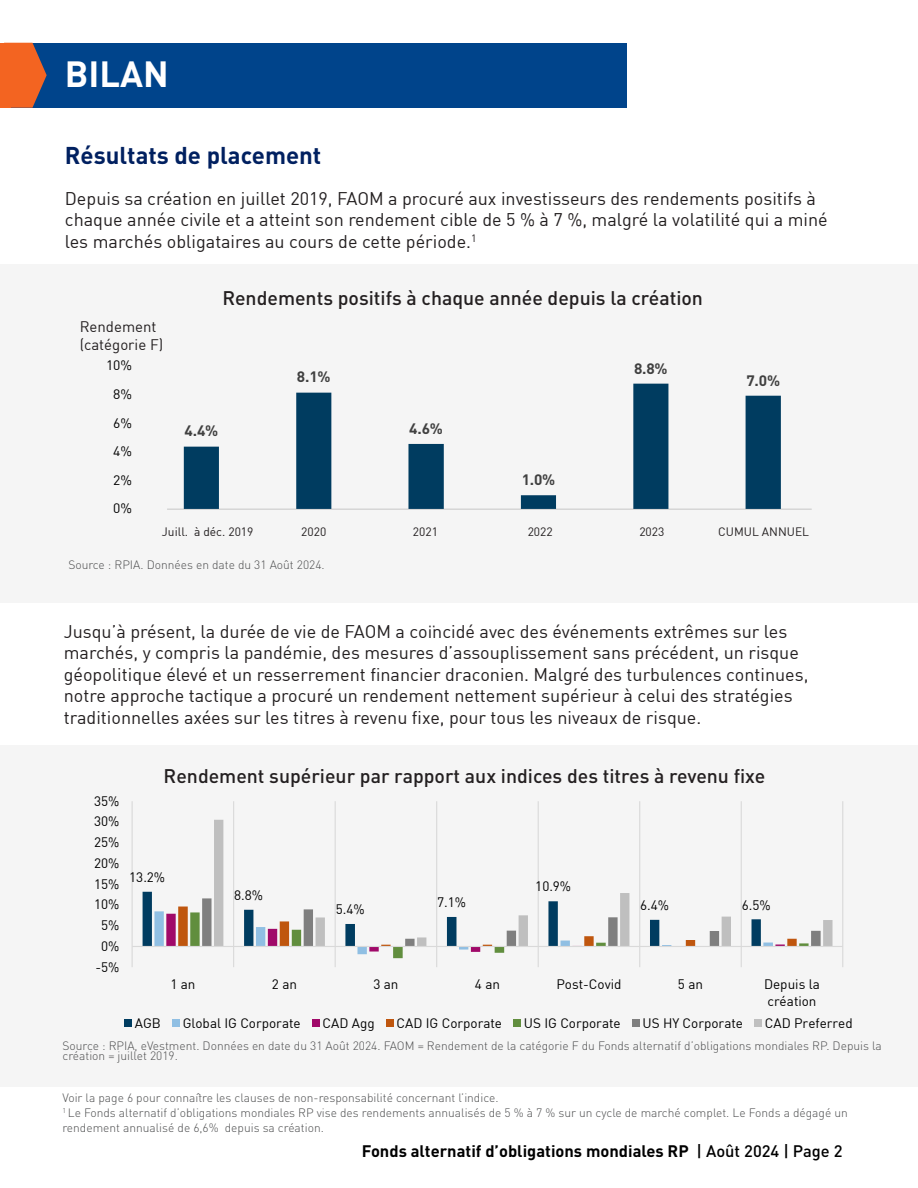
<style>
.page{position:relative;width:918px;height:1188px;background:#fff}
.page>*{position:absolute;margin:0;border:0;box-sizing:border-box;transform-origin:0 0}
.TOC_Body{font:700 36px "DIN";color:#fff}
.TOC_Body-2{font:700 24px "DIN";color:#002060}
.TOC_Body-3{font:500 19.5px "DIN";color:#231f20}
.TOC_Body-4{font:18px/21.6px "DIN";color:#231f20}
.TOC_Body-5{font:700 16.5px "DIN";color:#000}
.t1{font:700 15px "DIN";color:#404040}
.TOC_Body-6{font:15px "DIN";color:#231f20}
.t2{font:13.5px/16.4px "DIN";color:#000}
.TOC_Body-7{font:300 12px/10.5px "DIN";color:#4b4c4d}
.TOC_Body-8{font:12px "DIN";color:#231f20}
.s1{font-weight:500}
</style>
<div class="page">
<div style="left:0;top:265px;width:918px;height:338px;background:#f5f5f5"></div>
<div style="left:0;top:43px;width:626px;height:65px;background:#00448b"></div>
<svg style="left:0;top:43px;width:47px;height:65px"></svg>
<div style="left:0;top:746px;width:918px;height:341px;background:#f5f5f5"></div>
<hr style="left:167px;top:509px;width:645px;height:1px;background:#c6c6c6">
<hr style="left:132px;top:801px;width:1px;height:166px;background:#d9d9d9">
<hr style="left:233px;top:801px;width:1px;height:166px;background:#d9d9d9">
<hr style="left:335px;top:801px;width:1px;height:166px;background:#d9d9d9">
<hr style="left:436px;top:801px;width:1px;height:166px;background:#d9d9d9">
<hr style="left:538px;top:801px;width:1px;height:166px;background:#d9d9d9">
<hr style="left:639px;top:801px;width:1px;height:166px;background:#d9d9d9">
<hr style="left:741px;top:801px;width:1px;height:166px;background:#d9d9d9">
<hr style="left:842px;top:801px;width:1px;height:166px;background:#d9d9d9">
<svg style="left:143px;top:892px;width:395px;height:66px"></svg>
<svg style="left:214px;top:820px;width:619px;height:126px"></svg>
<hr style="left:132px;top:946px;width:711px;height:1px;background:#d9d9d9">
<div style="left:124px;top:1020px;width:8px;height:7px;background:#003c60"></div>
<div style="left:172px;top:1020px;width:8px;height:7px;background:#90bfe3"></div>
<div style="left:312px;top:1020px;width:8px;height:7px;background:#a00969"></div>
<div style="left:386px;top:1020px;width:7px;height:7px;background:#bf560e"></div>
<div style="left:513px;top:1020px;width:8px;height:7px;background:#618e3e"></div>
<div style="left:632px;top:1020px;width:7px;height:7px;background:#7f7f7f"></div>
<div style="left:754px;top:1020px;width:8px;height:7px;background:#bfbfbf"></div>
<svg style="left:184px;top:384px;width:597px;height:125px"></svg>
<p class="TOC_Body" style="left:65px;top:51px;width:105px">BILAN</p>
<p class="TOC_Body-2" style="left:65px;top:139px;width:258px">Résultats de placement</p>
<p class="TOC_Body-4" style="left:65px;top:187px;width:764px">Depuis sa création en juillet 2019, FAOM a procuré aux investisseurs des rendements positifs à chaque année civile et a atteint son rendement cible de 5 % à 7 %, malgré la volatilité qui a miné les marchés obligataires au cours de cette période.<sup>1</sup></p>
<p class="TOC_Body-6" style="left:80px;top:318px;width:78px">Rendement</p>
<p class="TOC_Body-6" style="left:80px;top:336px;width:85px">(catégorie F)</p>
<p class="t2" style="left:106px;top:357px;width:28px">10%</p>
<p class="t2" style="left:113px;top:386px;width:20px">8%</p>
<p class="t2" style="left:113px;top:414px;width:20px">6%</p>
<p class="t2" style="left:113px;top:443px;width:20px">4%</p>
<p class="t2" style="left:113px;top:472px;width:20px">2%</p>
<p class="t2" style="left:113px;top:500px;width:20px">0%</p>
<p class="TOC_Body-3" style="left:222px;top:285px;width:482px">Rendements positifs à chaque année depuis la création</p>
<p class="t1" style="left:185px;top:421px;width:35px">4.4%</p>
<p class="t1" style="left:297px;top:367px;width:35px">8.1%</p>
<p class="t1" style="left:409px;top:419px;width:35px">4.6%</p>
<p class="t1" style="left:522px;top:470px;width:35px">1.0%</p>
<p class="t1" style="left:634px;top:358px;width:35px">8.8%</p>
<p class="t1" style="left:746px;top:370px;width:35px">7.0%</p>
<p class="TOC_Body-8" style="left:162px;top:524px;width:93px">Juill. à déc. 2019</p>
<p class="TOC_Body-8" style="left:301px;top:524px;width:27px">2020</p>
<p class="TOC_Body-8" style="left:413px;top:524px;width:27px">2021</p>
<p class="TOC_Body-8" style="left:528px;top:524px;width:27px">2022</p>
<p class="TOC_Body-8" style="left:639px;top:524px;width:27px">2023</p>
<p class="TOC_Body-8" style="left:718px;top:524px;width:92px">CUMUL ANNUEL</p>
<p class="TOC_Body-7" style="left:68px;top:559px;width:258px">Source : RPIA. Données en date du 31 Août 2024.</p>
<p class="TOC_Body-4" style="left:64px;top:620px;width:746px">Jusqu’à présent, la durée de vie de FAOM a coïncidé avec des événements extrêmes sur les marchés, y compris la pandémie, des mesures d’assouplissement sans précédent, un risque géopolitique élevé et un resserrement financier draconien. Malgré des turbulences continues, notre approche tactique a procuré un rendement nettement supérieur à celui des stratégies traditionnelles axées sur les titres à revenu fixe, pour tous les niveaux de risque.</p>
<p class="t2" style="left:94px;top:792px;width:27px">35%</p>
<p class="t2" style="left:94px;top:813px;width:27px">30%</p>
<p class="t2" style="left:94px;top:834px;width:27px">25%</p>
<p class="t2" style="left:94px;top:855px;width:27px">20%</p>
<p class="t2" style="left:94px;top:875px;width:27px">15%</p>
<p class="t2" style="left:94px;top:896px;width:27px">10%</p>
<p class="t2" style="left:101px;top:917px;width:20px">5%</p>
<p class="t2" style="left:101px;top:938px;width:20px">0%</p>
<p class="t2" style="left:96px;top:958px;width:26px">-5%</p>
<p class="TOC_Body-3" style="left:164px;top:763px;width:603px">Rendement supérieur par rapport aux indices des titres à revenu fixe</p>
<p class="t2" style="left:129px;top:869px;width:37px">13.2%</p>
<p class="t2" style="left:234px;top:887px;width:30px">8.8%</p>
<p class="t2" style="left:336px;top:901px;width:30px">5.4%</p>
<p class="t2" style="left:437px;top:894px;width:30px">7.1%</p>
<p class="t2" style="left:535px;top:878px;width:37px">10.9%</p>
<p class="t2" style="left:640px;top:897px;width:30px">6.4%</p>
<p class="t2" style="left:742px;top:896px;width:30px">6.5%</p>
<p class="t2" style="left:170px;top:976px;width:27px">1 an</p>
<p class="t2" style="left:272px;top:976px;width:27px">2 an</p>
<p class="t2" style="left:373px;top:976px;width:27px">3 an</p>
<p class="t2" style="left:475px;top:976px;width:27px">4 an</p>
<p class="t2" style="left:556px;top:976px;width:67px">Post-Covid</p>
<p class="t2" style="left:678px;top:976px;width:27px">5 an</p>
<p class="t2" style="left:764px;top:976px;width:57px">Depuis la création</p>
<p class="t2" style="left:135px;top:1014px;width:28px">AGB</p>
<p class="t2" style="left:183px;top:1014px;width:120px">Global IG Corporate</p>
<p class="t2" style="left:323px;top:1014px;width:54px">CAD Agg</p>
<p class="t2" style="left:397px;top:1014px;width:107px">CAD IG Corporate</p>
<p class="t2" style="left:524px;top:1014px;width:98px">US IG Corporate</p>
<p class="t2" style="left:643px;top:1014px;width:102px">US HY Corporate</p>
<p class="t2" style="left:765px;top:1014px;width:89px">CAD Preferred</p>
<p class="TOC_Body-7" style="left:62px;top:1040px;width:821px">Source : RPIA, eVestment. Données en date du 31 Août 2024. FAOM = Rendement de la catégorie F du Fonds alternatif d’obligations mondiales RP. Depuis la création = juillet 2019.</p>
<p class="TOC_Body-7" style="left:62px;top:1092px;width:438px">Voir la page 6 pour connaître les clauses de non-responsabilité concernant l’indice.</p>
<p class="TOC_Body-7" style="left:62px;top:1107px;width:787px"><sup>1</sup> Le Fonds alternatif d’obligations mondiales RP vise des rendements annualisés de 5 % à 7 % sur un cycle de marché complet. Le Fonds a dégagé un</p>
<p class="TOC_Body-7" style="left:62px;top:1122px;width:263px">rendement annualisé de 6,6% depuis sa création.</p>
<p class="TOC_Body-5" style="left:362px;top:1141px;width:482px">Fonds alternatif d’obligations mondiales RP <span class="s1">| Août 2024 | Page 2</span></p>
</div>
